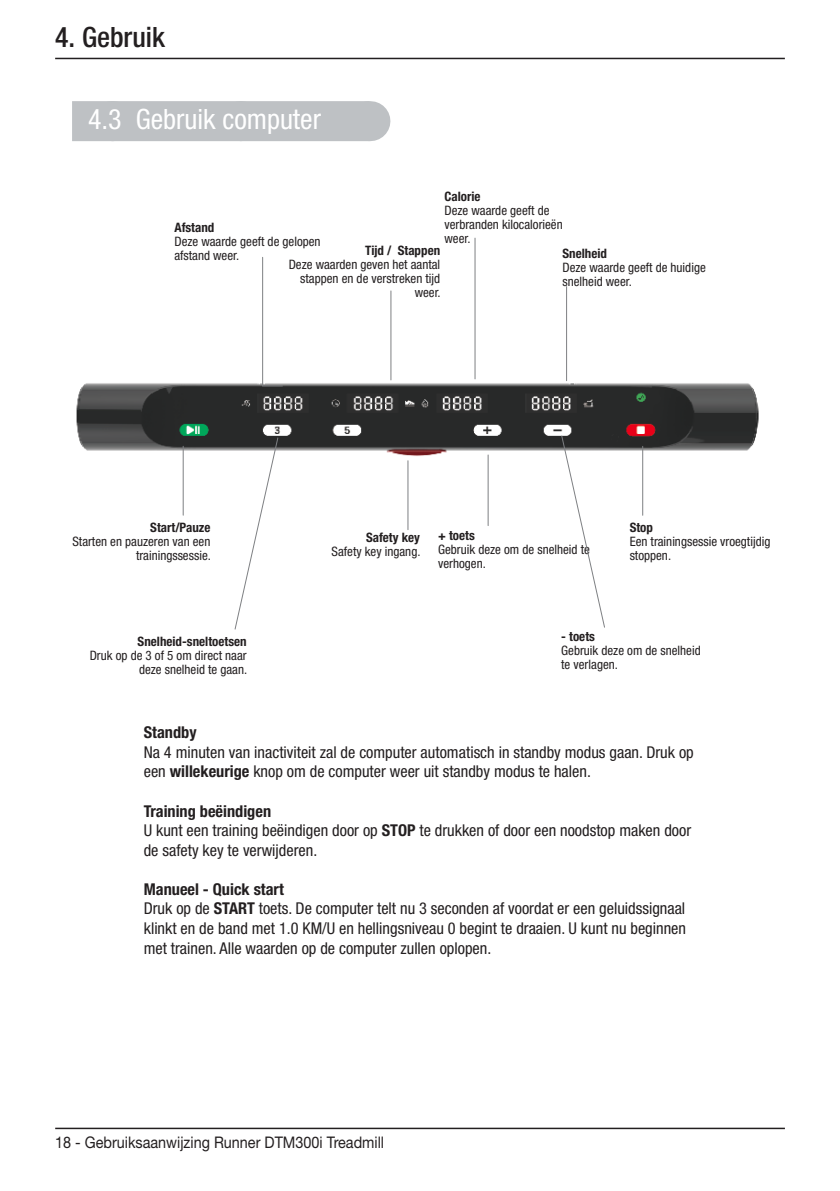
<style>
.page{position:relative;width:840px;height:1191px;background:#fff}
.page>*{position:absolute;margin:0;border:0;box-sizing:border-box;transform-origin:0 0}
.t1{font:condensed 28px "Helvetica Neue LT Std";color:#fff}
.t2{font:500 condensed 28px "Helvetica Neue LT Std";color:#231f20}
.NL_tekst{font:condensed 16.2px/19.6px "Helvetica Neue LT Std";color:#231f20}
.NL_sub_heading_text{font:700 condensed 16.2px "Helvetica Neue LT Std";color:#231f20}
.NL_tekst-2{font:700 condensed 16.2px "Helvetica Neue LT Std";color:#231f20}
.t3{font:16px "Helvetica Neue LT Std";color:#231f20;scale:.9 1}
.NL_tekst-3{font:condensed 13px/14px "Helvetica Neue LT Std";color:#231f20}
.ENG_text{font:condensed 13px/14px "Helvetica Neue LT Std";color:#231f20}
.ENG_sub_heading_text{font:condensed 13px/14px "Helvetica Neue LT Std";color:#231f20;text-align:right}
.ENG_sub_heading_text-2{font:700 condensed 13px "Helvetica Neue LT Std";color:#231f20}
.NL_tekst-4{font:700 condensed 13px "Helvetica Neue LT Std";color:#231f20}
.ENG_text-2{font:700 condensed 13px "Helvetica Neue LT Std";color:#231f20}
.s1{font-weight:700}
</style>
<div class="page">
<hr style="left:55px;top:1127px;width:729px;height:2px;background:#231f20">
<hr style="left:55px;top:58px;width:729px;height:1px;background:#231f20">
<hr style="left:369px;top:101px;width:1px;height:40px;background:#bec1c4">
<div style="left:72px;top:101px;width:297px;height:40px;background:#bec1c4"></div>
<img style="left:76px;top:377px;width:683px;height:80px">
<hr style="left:565px;top:287px;width:1px;height:94px;background:#7e8083">
<hr style="left:474px;top:238px;width:1px;height:141px;background:#7e8083">
<hr style="left:390px;top:291px;width:1px;height:89px;background:#7e8083">
<hr style="left:262px;top:257px;width:1px;height:129px;background:#7e8083">
<svg style="left:263px;top:385px;width:19px;height:1px"></svg>
<hr style="left:182px;top:446px;width:1px;height:69px;background:#7e8083">
<hr style="left:642px;top:446px;width:1px;height:69px;background:#7e8083">
<hr style="left:487px;top:455px;width:1px;height:70px;background:#7e8083">
<hr style="left:407px;top:461px;width:1px;height:69px;background:#7e8083">
<svg style="left:234px;top:437px;width:45px;height:193px"></svg>
<svg style="left:560px;top:435px;width:45px;height:193px"></svg>
<h1 class="t2" style="left:55px;top:20px;width:111px">4. Gebruik</h1>
<p class="t1" style="left:88px;top:103px;width:234px">4.3 Gebruik computer</p>
<p class="NL_tekst-4" style="left:444px;top:189px;width:38px">Calorie</p>
<p class="NL_tekst-3" style="left:444px;top:204px;width:120px">Deze waarde geeft de verbranden kilocalorieën weer.</p>
<p class="NL_tekst-4" style="left:174px;top:220px;width:41px">Afstand</p>
<p class="NL_tekst-3" style="left:174px;top:235px;width:148px">Deze waarde geeft de gelopen afstand weer.</p>
<p class="NL_tekst-4" style="left:562px;top:245px;width:46px">Snelheid</p>
<p class="NL_tekst-3" style="left:562px;top:260px;width:145px">Deze waarde geeft de huidige snelheid weer.</p>
<p class="NL_tekst-4" style="left:365px;top:243px;width:76px">Tijd / Stappen</p>
<p class="NL_tekst-3" style="left:288px;top:258px;width:153px;text-align:right">Deze waarden geven het aantal stappen en de verstreken tijd weer.</p>
<p class="ENG_sub_heading_text-2" style="left:150px;top:519px;width:62px">Start/Pauze</p>
<p class="ENG_sub_heading_text" style="left:72px;top:534px;width:140px">Starten en pauzeren van een trainingssessie.</p>
<p class="ENG_sub_heading_text-2" style="left:137px;top:634px;width:110px">Snelheid-sneltoetsen</p>
<p class="ENG_text" style="left:90px;top:648px;width:159px;text-align:right">Druk op de 3 of 5 om direct naar deze snelheid te gaan.</p>
<p class="ENG_text-2" style="left:366px;top:530px;width:55px">Safety key</p>
<p class="ENG_text" style="left:331px;top:544px;width:90px">Safety key ingang.</p>
<p class="ENG_text-2" style="left:438px;top:527px;width:38px">+ toets</p>
<p class="ENG_text" style="left:438px;top:542px;width:153px">Gebruik deze om de snelheid te verhogen.</p>
<p class="ENG_sub_heading_text-2" style="left:629px;top:519px;width:25px">Stop</p>
<p class="ENG_text" style="left:629px;top:534px;width:142px">Een trainingsessie vroegtijdig stoppen.</p>
<p class="ENG_text-2" style="left:561px;top:628px;width:35px">- toets</p>
<p class="ENG_text" style="left:561px;top:643px;width:141px">Gebruik deze om de snelheid te verlagen.</p>
<p class="NL_sub_heading_text" style="left:144px;top:722px;width:54px">Standby</p>
<p class="NL_tekst" style="left:144px;top:742px;width:551px">Na 4 minuten van inactiviteit zal de computer automatisch in standby modus gaan. Druk op een <span class="s1">willekeurige</span> knop om de computer weer uit standby modus te halen.</p>
<p class="NL_sub_heading_text" style="left:144px;top:801px;width:129px">Training beëindigen</p>
<p class="NL_tekst" style="left:144px;top:820px;width:548px">U kunt een training beëindigen door op <span class="s1">STOP</span> te drukken of door een noodstop maken door de safety key te verwijderen.</p>
<p class="NL_tekst-2" style="left:144px;top:879px;width:141px">Manueel - Quick start</p>
<p class="NL_tekst" style="left:144px;top:898px;width:543px;text-align:justify">Druk op de <span class="s1">START</span> toets. De computer telt nu 3 seconden af voordat er een geluidssignaal klinkt en de band met 1.0 KM/U en hellingsniveau 0 begint te draaien. U kunt nu beginnen met trainen. Alle waarden op de computer zullen oplopen.</p>
<p class="t3" style="left:55px;top:1132px;width:367px">18 - Gebruiksaanwijzing Runner DTM300i Treadmill</p>
</div>
